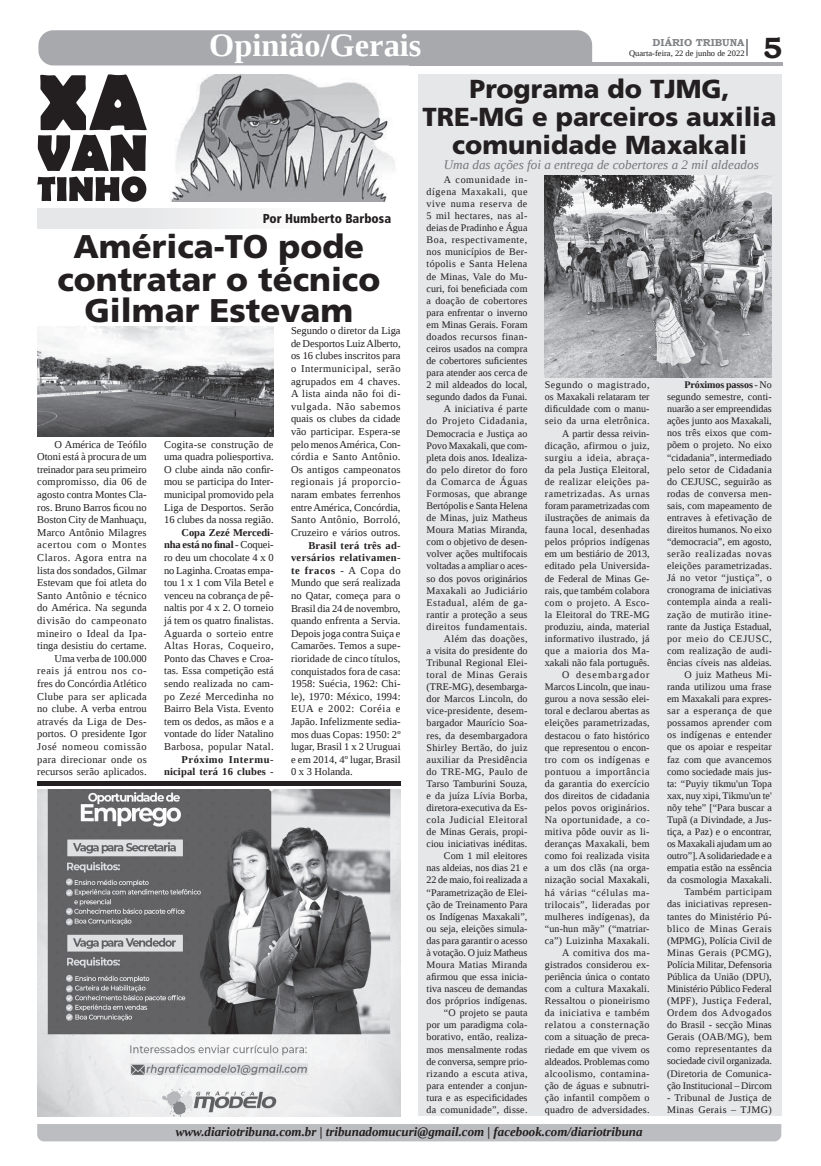
<style>
.page{position:relative;width:821px;height:1166px;background:#fff}
.page>*{position:absolute;margin:0;border:0;box-sizing:border-box;transform-origin:0 0}
.t1{font:900 32.81px/31.9px "Frutiger LT Std";color:#231f20;text-align:center}
.t2{font:700 32.38px "Liberation Serif";color:#fff}
.t3{font:700 29.31px "Bookman Old Style";color:#231f20}
.t4{font:900 26.07px/27.8px "Frutiger LT Std";color:#231f20;text-align:center}
.t5{font:italic 13.12px "Liberation Serif";color:#76787b}
.t6{font:italic 700 12.95px "Liberation Serif";color:#231f20}
.t7{font:900 condensed 12.95px "Frutiger LT Std";color:#231f20}
.t8{font:10.5px/12.6px "Liberation Serif";letter-spacing:.005em;color:#231f20;text-align:justify}
.t9{font:700 10.5px/12.6px "Liberation Serif";letter-spacing:.015em;color:#231f20;text-align:right}
.t10{font:10.06px/12.1px "Liberation Serif";letter-spacing:.01em;color:#231f20;text-align:right}
.t11{font:700 10.06px "Bookman Old Style";color:#808285}
.t12{font:8.4px "Liberation Serif";color:#231f20}
.s1{font-weight:700}
.s2{font-weight:400}
</style>
<div class="page">
<hr style="left:409px;top:62px;width:374px;height:3px;background:#a8a9ad">
<div style="left:38px;top:30px;width:554px;height:35px;background:#a8a9ad"></div>
<svg style="left:747px;top:39px;width:1px;height:17px"></svg>
<div style="left:37px;top:1124px;width:744px;height:17px;background:#bcbdc0"></div>
<div style="left:418px;top:74px;width:363px;height:1042px;background:#e6e7e9"></div>
<div style="left:37px;top:208px;width:364px;height:20px;background:linear-gradient(to right,#e0e2e4,#fff)"></div>
<svg style="left:37px;top:74px;width:110px;height:128px"></svg>
<img style="left:169px;top:74px;width:226px;height:128px">
<div style="left:37px;top:781px;width:364px;height:5px;background:#231f20"></div>
<img style="left:37px;top:790px;width:364px;height:326px">
<img style="left:37px;top:327px;width:237px;height:109px">
<img style="left:545px;top:176px;width:227px;height:201px">
<h2 class="t2" style="left:209px;top:24px;width:214px">Opinião/Gerais</h2>
<p class="t11" style="left:653px;top:35px;width:93px">DIÁRIO TRIBUNA</p>
<p class="t12" style="left:629px;top:48px;width:117px">Quarta-feira, 22 de junho de 2022</p>
<h3 class="t3" style="left:763px;top:27px;width:21px">5</h3>
<p class="t7" style="left:263px;top:211px;width:130px">Por Humberto Barbosa</p>
<h1 class="t1" style="left:58px;top:230px;width:324px">América-TO pode contratar o técnico<br>Gilmar Estevam</h1>
<p class="t8" style="left:37px;top:438px;width:111px;text-align:right">O América de Teófilo<br>Otoni está à procura de um treinador para seu primeiro compromisso, dia 06 de agosto contra Montes Cla&shy;ros. Bruno Barros ficou no<br>Boston City de Manhuaçu,<br>Marco Antônio Milagres acertou com o Montes<br>Claros. Agora entra na lista dos sondados, Gilmar<br>Estevam que foi atleta do<br>Santo Antônio e técnico do América. Na segunda divisão do campeonato mineiro o Ideal da Ipa&shy;tinga desistiu do certame.<br>Uma verba de 100.000 reais já entrou nos co&shy;fres do Concórdia Atlético<br>Clube para ser aplicada no clube. A verba entrou através da Liga de Des&shy;portos. O presidente Igor<br>José nomeou comissão para direcionar onde os recursos serão aplicados.</p>
<p class="t8" style="left:164px;top:438px;width:111px">Cogita-se construção de uma quadra poliesportiva.<br>O clube ainda não confir&shy;mou se participa do Inter&shy;municipal promovido pela Liga de Desportos. Serão 16 clubes da nossa região.</p>
<p class="t8" style="left:164px;top:526px;width:111px;text-indent:17px"><span class="s1">Copa Zezé Mercedi&shy;nha está no final</span> - Coquei&shy;ro deu um chocolate 4 x 0 no Laginha. Croatas empa&shy;tou 1 x 1 com Vila Betel e venceu na cobrança de pê&shy;naltis por 4 x 2. O torneio já tem os quatro finalistas.<br>Aguarda o sorteio entre Altas Horas, Coqueiro, Ponto das Chaves e Croa&shy;tas. Essa competição está sendo realizada no cam&shy;po Zezé Mercedinha no Bairro Bela Vista. Evento tem os dedos, as mãos e a vontade do líder Natalino Barbosa, popular Natal.</p>
<p class="t9" style="left:164px;top:753px;width:111px">Próximo Intermu&shy;nicipal terá 16 clubes <span class="s2">-</span></p>
<p class="t8" style="left:291px;top:324px;width:111px">Segundo o diretor da Liga de Desportos Luiz Alberto, os 16 clubes inscritos para o Intermunicipal, serão agrupados em 4 chaves.<br>A lista ainda não foi di&shy;vulgada. Não sabemos quais os clubes da cidade vão participar. Espera-se pelo menos América, Con&shy;córdia e Santo Antônio.<br>Os antigos campeonatos regionais já proporcio&shy;naram embates ferrenhos entre América, Concórdia, Santo Antônio, Borroló, Cruzeiro e vários outros.</p>
<p class="t8" style="left:291px;top:539px;width:111px;text-indent:17px"><span class="s1">Brasil terá três ad&shy;versários relativamen&shy;te fracos</span> - A Copa do Mundo que será realizada no Qatar, começa para o Brasil dia 24 de novembro, quando enfrenta a Servia.<br>Depois joga contra Suiça e Camarões. Temos a supe&shy;rioridade de cinco títulos, conquistados fora de casa:<br>1958: Suécia, 1962: Chi&shy;le), 1970: México, 1994:<br>EUA e 2002: Coréia e Japão. Infelizmente sedia&shy;mos duas Copas: 1950: 2º lugar, Brasil 1 x 2 Uruguai e em 2014, 4º lugar, Brasil 0 x 3 Holanda.</p>
<h3 class="t4" style="left:423px;top:75px;width:356px">Programa do TJMG,<br>TRE-MG e parceiros auxilia comunidade Maxakali</h3>
<p class="t10" style="left:427px;top:173px;width:102px">A comunidade in&shy;dígena Maxakali, que vive numa reserva de<br>5 mil hectares, nas al&shy;deias de Pradinho e Água<br>Boa, respectivamente, nos municípios de Ber&shy;tópolis e Santa Helena de Minas, Vale do Mu&shy;curi, foi beneficiada com a doação de cobertores para enfrentar o inverno em Minas Gerais. Foram doados recursos finan&shy;ceiros usados na compra de cobertores suficientes para atender aos cerca de<br>2 mil aldeados do local, segundo dados da Funai.<br>A iniciativa é parte<br>do Projeto Cidadania,<br>Democracia e Justiça ao<br>Povo Maxakali, que com&shy;pleta dois anos. Idealiza&shy;do pelo diretor do foro da Comarca de Águas<br>Formosas, que abrange<br>Bertópolis e Santa Helena de Minas, juiz Matheus<br>Moura Matias Miranda, com o objetivo de desen&shy;volver ações multifocais voltadas a ampliar o aces&shy;so dos povos originários<br>Maxakali ao Judiciário<br>Estadual, além de ga&shy;rantir a proteção a seus direitos fundamentais.<br>Além das doações,<br>a visita do presidente do<br>Tribunal Regional Elei&shy;toral de Minas Gerais (TRE-MG), desembarga&shy;dor Marcos Lincoln, do vice-presidente, desem&shy;bargador Maurício Soa&shy;res, da desembargadora<br>Shirley Bertão, do juiz auxiliar da Presidência do TRE-MG, Paulo de<br>Tarso Tamburini Souza, e da juíza Lívia Borba, diretora-executiva da Es&shy;cola Judicial Eleitoral de Minas Gerais, propi&shy;ciou iniciativas inéditas.<br>Com 1 mil eleitores<br>nas aldeias, nos dias 21 e<br>22 de maio, foi realizada a “Parametrização de Elei&shy;ção de Treinamento Para os Indígenas Maxakali”, ou seja, eleições simula&shy;das para garantir o acesso à votação. O juiz Matheus<br>Moura Matias Miranda afirmou que essa inicia&shy;tiva nasceu de demandas dos próprios indígenas. “O projeto se pauta<br>por um paradigma cola&shy;borativo, então, realiza&shy;mos mensalmente rodas de conversa, sempre prio&shy;rizando a escuta ativa, para entender a conjun&shy;tura e as especificidades da comunidade”, disse.</p>
<h3 class="t5" style="left:444px;top:156px;width:317px">Uma das ações foi a entrega de cobertores a 2 mil aldeados</h3>
<p class="t10" style="left:545px;top:379px;width:106px">Segundo o magistrado, os Maxakali relataram ter dificuldade com o manu&shy;seio da urna eletrônica.<br>A partir dessa reivin&shy;dicação, afirmou o juiz, surgiu a ideia, abraça&shy;da pela Justiça Eleitoral, de realizar eleições pa&shy;rametrizadas. As urnas foram parametrizadas com ilustrações de animais da fauna local, desenhadas pelos próprios indígenas em um bestiário de 2013, editado pela Universida&shy;de Federal de Minas Ge&shy;rais, que também colabora com o projeto. A Esco&shy;la Eleitoral do TRE-MG produziu, ainda, material informativo ilustrado, já que a maioria dos Ma&shy;xakali não fala português.<br>O desembargador<br>Marcos Lincoln, que inau&shy;gurou a nova sessão elei&shy;toral e declarou abertas as eleições parametrizadas, destacou o fato histórico que representou o encon&shy;tro com os indígenas e pontuou a importância da garantia do exercício dos direitos de cidadania pelos povos originários.<br>Na oportunidade, a co&shy;mitiva pôde ouvir as li&shy;deranças Maxakali, bem como foi realizada visita a um dos clãs (na orga&shy;nização social Maxakali, há várias “células ma&shy;trilocais”, lideradas por mulheres indígenas), da “un-hun mãy” (“matriar&shy;ca”) Luizinha Maxakali.<br>A comitiva dos ma&shy;gistrados considerou ex&shy;periência única o contato com a cultura Maxakali.<br>Ressaltou o pioneirismo da iniciativa e também relatou a consternação com a situação de preca&shy;riedade em que vivem os aldeados. Problemas como alcoolismo, contamina&shy;ção de águas e subnutri&shy;ção infantil compõem o quadro de adversidades.</p>
<p class="t10" style="left:667px;top:379px;width:106px"><span class="s1">Próximos passos</span> - No segundo semestre, conti&shy;nuarão a ser empreendidas ações junto aos Maxakali, nos três eixos que com&shy;põem o projeto. No eixo “cidadania”, intermediado pelo setor de Cidadania do CEJUSC, seguirão as rodas de conversa men&shy;sais, com mapeamento de entraves à efetivação de direitos humanos. No eixo “democracia”, em agosto, serão realizadas novas eleições parametrizadas.<br>Já no vetor “justiça”, o cronograma de iniciativas contempla ainda a reali&shy;zação de mutirão itine&shy;rante da Justiça Estadual, por meio do CEJUSC, com realização de audi&shy;ências cíveis nas aldeias.<br>O juiz Matheus Mi&shy;randa utilizou uma frase em Maxakali para expres&shy;sar a esperança de que possamos aprender com os indígenas e entender que os apoiar e respeitar faz com que avancemos como sociedade mais jus&shy;ta: “Puyiy tikmu'un Topa xax, nuy xipi, Tikmu'un te' nõy tehe” [“Para buscar a<br>Tupã (a Divindade, a Jus&shy;tiça, a Paz) e o encontrar, os Maxakali ajudam um ao outro”]. A solidariedade e a empatia estão na essência da cosmologia Maxakali.<br>Também participam<br>das iniciativas represen&shy;tantes do Ministério Pú&shy;blico de Minas Gerais (MPMG), Polícia Civil de<br>Minas Gerais (PCMG),<br>Polícia Militar, Defensoria<br>Pública da União (DPU),<br>Ministério Público Federal (MPF), Justiça Federal,<br>Ordem dos Advogados do Brasil - secção Minas<br>Gerais (OAB/MG), bem como representantes da sociedade civil organizada. (Diretoria de Comunica&shy;ção Institucional – Dircom</p>
<p class="t10" style="left:667px;top:1091px;width:106px;text-align:left">- Tribunal de Justiça de<br>Minas Gerais – TJMG)</p>
<p class="t6" style="left:176px;top:1123px;width:468px">www.diariotribuna.com.br | tribunadomucuri@gmail.com | facebook.com/diariotribuna</p>
</div>
